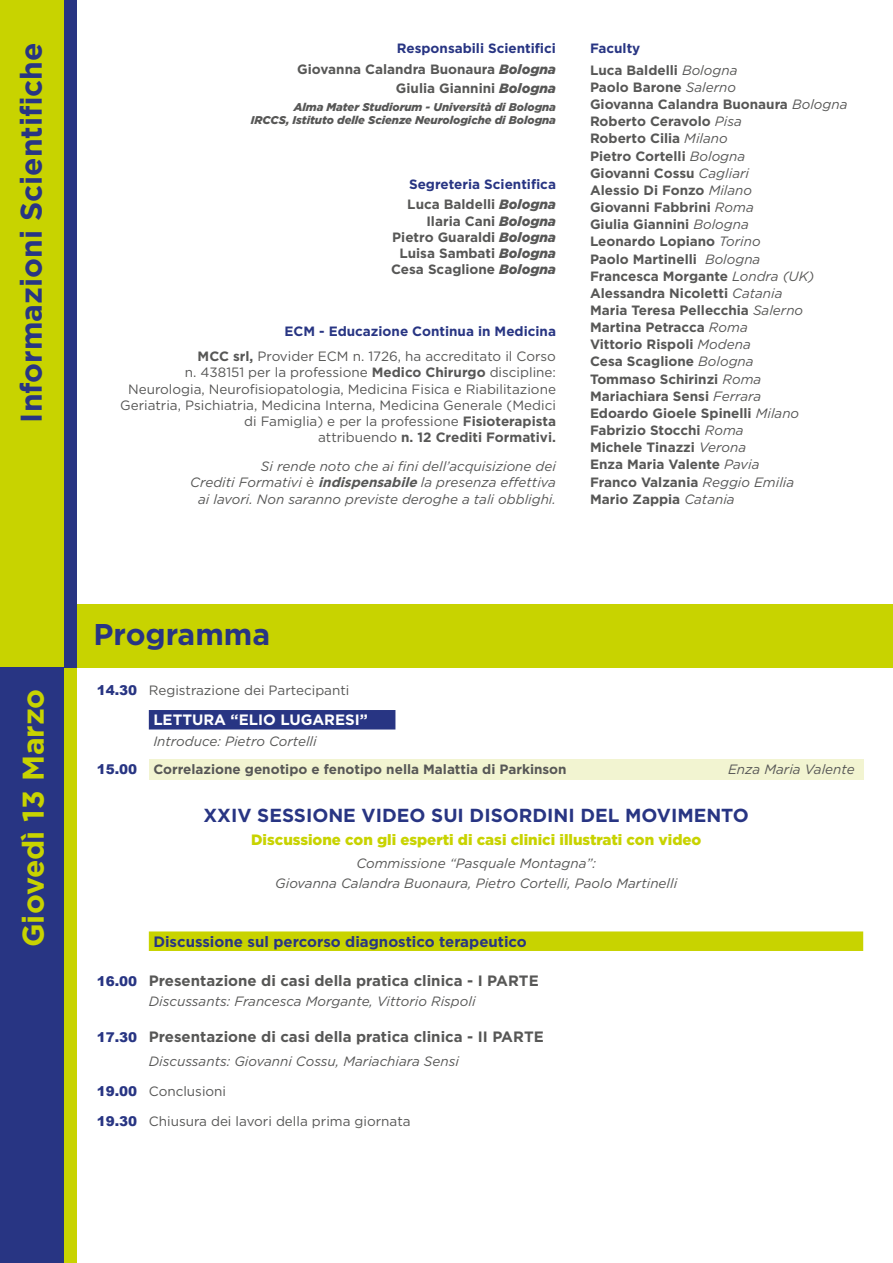
<style>
.page{position:relative;width:893px;height:1263px;background:#fff}
.page>*{position:absolute;margin:0;border:0;box-sizing:border-box;transform-origin:0 0}
.t1{font:700 30px "Gotham";color:#283583}
.t2{font:700 30px "Gotham";color:#c8d300}
.t3{font:700 18.9px "Gotham";color:#283583}
.t4{font:700 15px "Gotham";color:#575756}
.t5{font:900 15px "Gotham";color:#c8d300}
.t6{font:700 15px "Gotham";color:#283583}
.t7{font:700 15px "Gotham";color:#fff}
.t8{font:700 13.5px/17.1px "Gotham";color:#575756}
.t9{font:13.5px/16.2px "Gotham";color:#575756;text-align:right}
.t10{font:italic 13.5px/16.2px "Gotham";color:#575756;text-align:right}
.t11{font:700 13.5px/20.4px "Gotham";color:#283583}
.t12{font:italic 900 11.25px/13.5px "Gotham";color:#575756;text-align:right}
.s1{color:#283583}
.s2{font-weight:900;font-style:italic}
.s3{color:#575756}
.s4{font-weight:900;font-style:italic;color:#575756}
.s5{font-weight:700;color:#283583}
.s6{font-weight:700}
.s7{font-style:inherit}
.s8{font-weight:400;font-style:italic}
.s9{font-family:"Arial";font-weight:900;color:#283583}
.s10{font-family:"Arial";font-weight:900;font-size:13.5px;color:#283583}
</style>
<div class="page">
<div style="left:149px;top:759px;width:714px;height:20px;background:#f2f4d1"></div>
<div style="left:64px;top:604px;width:13px;height:659px;background:#c8d300"></div>
<div style="left:0;top:604px;width:893px;height:64px;background:#c8d300"></div>
<div style="left:0;top:0;width:64px;height:723px;background:#c8d300"></div>
<div style="left:0;top:668px;width:64px;height:595px;background:#283583"></div>
<div style="left:149px;top:710px;width:246px;height:19px;background:#283583"></div>
<div style="left:149px;top:931px;width:714px;height:20px;background:#c8d300"></div>
<div style="left:64px;top:0;width:13px;height:668px;background:#283583"></div>
<h1 class="t1" style="left:11px;top:422px;width:381px;rotate:-90deg">Informazioni Scientifiche</h1>
<h1 class="t2" style="left:13px;top:947px;width:260px;rotate:-90deg">Giovedì 13 Marzo</h1>
<p class="t8" style="left:297px;top:38px;width:260px;line-height:20.7px;text-align:right"><span class="s1">Responsabili Scientifici<br></span>Giovanna Calandra Buonaura <span class="s2">Bologna</span></p>
<p class="t8" style="left:396px;top:79px;width:162px">Giulia Giannini <span class="s2">Bologna</span></p>
<p class="t12" style="left:251px;top:100px;width:307px">Alma Mater Studiorum - Università di Bologna<br>IRCCS, Istituto delle Scienze Neurologiche di Bologna</p>
<p class="t11" style="left:407px;top:174px;width:150px">Segreteria Scientifica<br><span class="s3">Luca Baldelli</span> <span class="s4">Bologna</span></p>
<p class="t8" style="left:391px;top:213px;width:166px;line-height:16.2px;text-align:right">Ilaria Cani <span class="s2">Bologna<br></span>Pietro Guaraldi <span class="s2">Bologna<br></span>Luisa Sambati <span class="s2">Bologna<br></span>Cesa Scaglione <span class="s2">Bologna</span></p>
<p class="t9" style="left:198px;top:319px;width:360px;line-height:24.8px"><span class="s5">ECM - Educazione Continua in Medicina<br></span><span class="s6">MCC srl,</span> Provider ECM n. 1726, ha accreditato il Corso</p>
<p class="t9" style="left:120px;top:364px;width:437px">n. 438151 per la professione <span class="s6">Medico Chirurgo</span> discipline:<br>Neurologia, Neurofisiopatologia, Medicina Fisica e Riabilitazione Geriatria, Psichiatria, Medicina Interna, Medicina Generale (Medici di Famiglia) e per la professione <span class="s6">Fisioterapista<br></span><span class="s7">attribuendo</span> <span class="s6">n. 12 Crediti Formativi.</span></p>
<p class="t10" style="left:190px;top:458px;width:367px">Si rende noto che ai fini dell’acquisizione dei<br>Crediti Formativi è <span class="s6">indispensabile</span>la presenza effettiva ai lavori. Non saranno previste deroghe a tali obblighi.</p>
<p class="t8" style="left:590px;top:38px;width:149px;line-height:21.5px"><span class="s1">Faculty<br></span>Luca Baldelli <span class="s8">Bologna</span></p>
<p class="t8" style="left:590px;top:78px;width:259px">Paolo Barone <span class="s8">Salerno<br></span>Giovanna Calandra Buonaura <span class="s8">Bologna<br></span>Roberto Ceravolo <span class="s8">Pisa<br></span>Roberto Cilia <span class="s8">Milano<br></span>Pietro Cortelli <span class="s8">Bologna<br></span>Giovanni Cossu <span class="s8">Cagliari<br></span>Alessio Di Fonzo <span class="s8">Milano<br></span>Giovanni Fabbrini <span class="s8">Roma<br></span>Giulia Giannini <span class="s8">Bologna<br></span>Leonardo Lopiano <span class="s8">Torino<br></span>Paolo Martinelli <span class="s8">Bologna<br></span>Francesca Morgante <span class="s8">Londra (UK)<br></span>Alessandra Nicoletti <span class="s8">Catania<br></span>Maria Teresa Pellecchia <span class="s8">Salerno<br></span>Martina Petracca <span class="s8">Roma<br></span>Vittorio Rispoli <span class="s8">Modena<br></span>Cesa Scaglione <span class="s8">Bologna<br></span>Tommaso Schirinzi <span class="s8">Roma<br></span>Mariachiara Sensi <span class="s8">Ferrara<br></span>Edoardo Gioele Spinelli <span class="s8">Milano<br></span>Fabrizio Stocchi <span class="s8">Roma<br></span>Michele Tinazzi <span class="s8">Verona<br></span>Enza Maria Valente <span class="s8">Pavia<br></span>Franco Valzania <span class="s8">Reggio Emilia<br></span>Mario Zappia <span class="s8">Catania</span></p>
<h1 class="t1" style="left:94px;top:614px;width:178px">Programma</h1>
<p class="t9" style="left:97px;top:681px;width:254px"><span class="s9">14.30</span> Registrazione dei Partecipanti</p>
<p class="t7" style="left:153px;top:710px;width:216px">LETTURA “ELIO LUGARESI”</p>
<p class="t8" style="left:97px;top:727px;width:471px;line-height:27.8px;text-indent:57px"><span class="s8">Introduce: Pietro Cortelli<br></span><span class="s9">15.00</span> Correlazione genotipo e fenotipo nella Malattia di Parkinson</p>
<p class="t10" style="left:728px;top:761px;width:128px">Enza Maria Valente</p>
<h2 class="t3" style="left:203px;top:803px;width:547px">XXIV SESSIONE VIDEO SUI DISORDINI DEL MOVIMENTO</h2>
<p class="t5" style="left:251px;top:829px;width:452px">Discussione con gli esperti di casi clinici illustrati con video</p>
<p class="t10" style="left:275px;top:854px;width:403px;line-height:19.5px;text-align:center">Commissione “Pasquale Montagna”:<br>Giovanna Calandra Buonaura, Pietro Cortelli, Paolo Martinelli</p>
<p class="t6" style="left:153px;top:931px;width:375px">Discussione sul percorso diagnostico terapeutico</p>
<p class="t4" style="left:97px;top:971px;width:443px"><span class="s10">16.00</span> Presentazione di casi della pratica clinica - I PARTE</p>
<p class="t10" style="left:149px;top:993px;width:328px">Discussants: Francesca Morgante, Vittorio Rispoli</p>
<p class="t4" style="left:97px;top:1027px;width:448px"><span class="s10">17.30</span> Presentazione di casi della pratica clinica - II PARTE</p>
<p class="t10" style="left:149px;top:1053px;width:312px">Discussants: Giovanni Cossu, Mariachiara Sensi</p>
<p class="t9" style="left:97px;top:1083px;width:131px"><span class="s9">19.00</span> Conclusioni</p>
<p class="t9" style="left:97px;top:1113px;width:315px"><span class="s9">19.30</span> Chiusura dei lavori della prima giornata</p>
</div>
